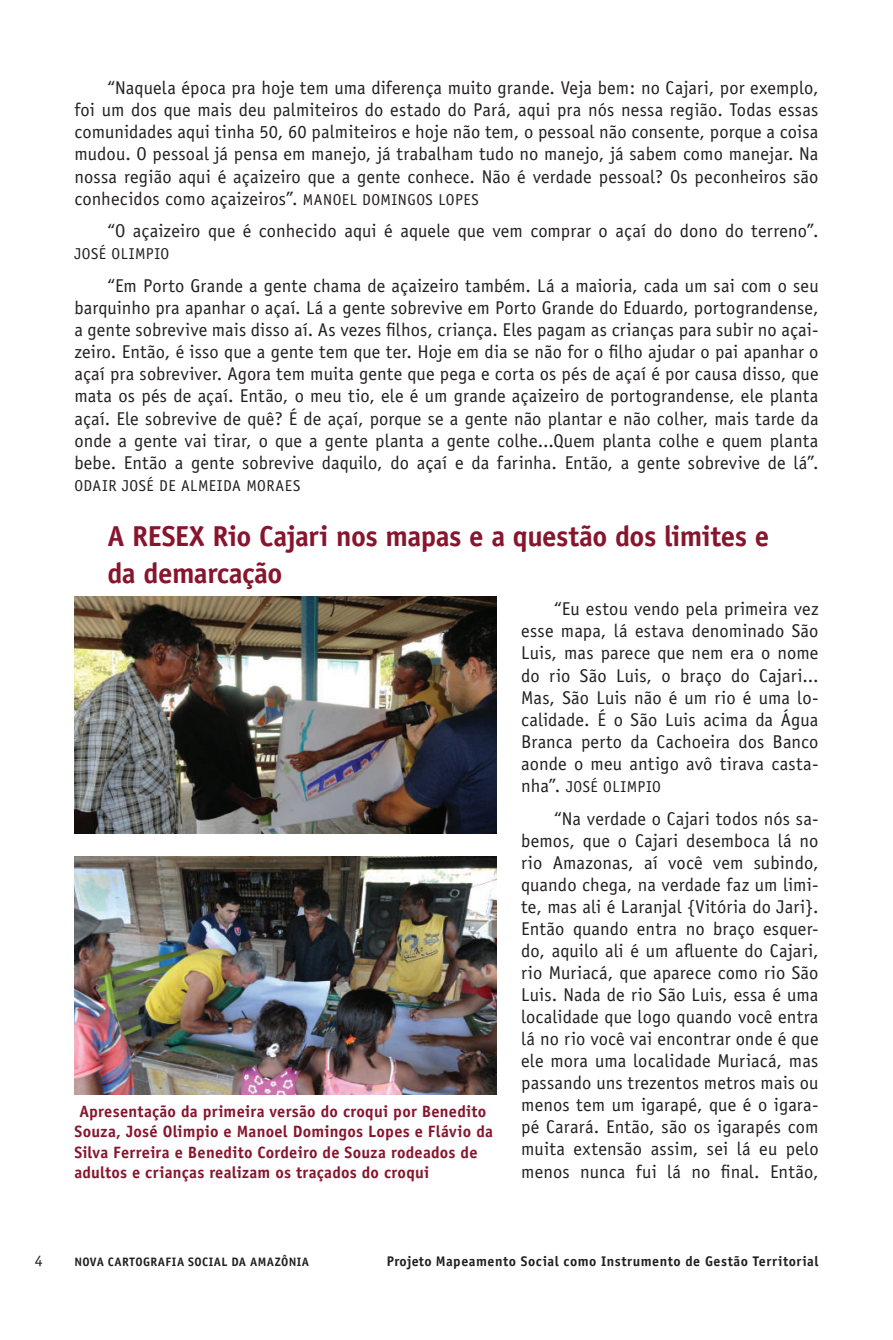
<style>
.page{position:relative;width:893px;height:1340px;background:#fff}
.page>*{position:absolute;margin:0;border:0;box-sizing:border-box;transform-origin:0 0}
.t1{font:700 28.88px/36.8px "Officina Sans";letter-spacing:-.015em;color:#87152d}
.t2{font:18.55px/22.1px "Officina Sans";letter-spacing:.005em;color:#231f20;text-align:justify}
.t3{font:700 16.45px/20.3px "Officina Sans";letter-spacing:.015em;color:#87152d}
.t4{font:15.75px "Officina Sans";letter-spacing:.03em;color:#231f20}
.t5{font:700 14px "Officina Sans";letter-spacing:.035em;color:#231f20}
.t6{font:700 12.25px "Officina Sans";letter-spacing:.03em;color:#231f20}
.s1{font-size:15.75px}
.s2{font-size:18.55px}
</style>
<div class="page">
<img style="left:74px;top:596px;width:422px;height:237px">
<img style="left:74px;top:857px;width:422px;height:237px">
<p class="t2" style="left:74px;top:77px;width:746px;text-indent:33px">“Naquela época pra hoje tem uma diferença muito grande. Veja bem: no Cajari, por exemplo, foi um dos que mais deu palmiteiros do estado do Pará, aqui pra nós nessa região. Todas essas comunidades aqui tinha 50, 60 palmiteiros e hoje não tem, o pessoal não consente, porque a coisa mudou. O pessoal já pensa em manejo, já trabalham tudo no manejo, já sabem como manejar. Na nossa região aqui é açaizeiro que a gente conhece. Não é verdade pessoal? Os peconheiros são conhecidos como açaizeiros”. <span class="s1">MANOEL DOMINGOS LOPES</span></p>
<p class="t2" style="left:107px;top:220px;width:712px">“O açaizeiro que é conhecido aqui é aquele que vem comprar o açaí do dono do terreno”.</p>
<p class="t4" style="left:74px;top:245px;width:96px">JOSÉ OLIMPIO</p>
<p class="t2" style="left:74px;top:275px;width:746px;text-indent:33px">“Em Porto Grande a gente chama de açaizeiro também. Lá a maioria, cada um sai com o seu barquinho pra apanhar o açaí. Lá a gente sobrevive em Porto Grande do Eduardo, portograndense, a gente sobrevive mais disso aí. As vezes filhos, criança. Eles pagam as crianças para subir no açai&shy;zeiro. Então, é isso que a gente tem que ter. Hoje em dia se não for o filho ajudar o pai apanhar o açaí pra sobreviver. Agora tem muita gente que pega e corta os pés de açaí é por causa disso, que mata os pés de açaí. Então, o meu tio, ele é um grande açaizeiro de portograndense, ele planta açaí. Ele sobrevive de quê? É de açaí, porque se a gente não plantar e não colher, mais tarde da onde a gente vai tirar, o que a gente planta a gente colhe...Quem planta colhe e quem planta bebe. Então a gente sobrevive daquilo, do açaí e da farinha. Então, a gente sobrevive de lá”.</p>
<p class="t4" style="left:74px;top:476px;width:227px">ODAIR JOSÉ DE ALMEIDA MORAES</p>
<h1 class="t1" style="left:107px;top:517px;width:663px">A RESEX Rio Cajari nos mapas e a questão dos limites e da demarcação</h1>
<p class="t2" style="left:521px;top:598px;width:299px;text-indent:33px">“Eu estou vendo pela primeira vez esse mapa, lá estava denominado São Luis, mas parece que nem era o nome do rio São Luis, o braço do Cajari...<br>Mas, São Luis não é um rio é uma lo&shy;calidade. É o São Luis acima da Água Branca perto da Cachoeira dos Banco aonde o meu antigo avô tirava casta-</p>
<p class="t4" style="left:521px;top:777px;width:141px"><span class="s2">nha”.</span> JOSÉ OLIMPIO</p>
<p class="t2" style="left:521px;top:807px;width:299px;text-indent:33px">“Na verdade o Cajari todos nós sa&shy;bemos, que o Cajari desemboca lá no rio Amazonas, aí você vem subindo, quando chega, na verdade faz um limi&shy;te, mas ali é Laranjal {Vitória do Jari}.<br>Então quando entra no braço esquer&shy;do, aquilo ali é um afluente do Cajari, rio Muriacá, que aparece como rio São Luis. Nada de rio São Luis, essa é uma localidade que logo quando você entra lá no rio você vai encontrar onde é que ele mora uma localidade Muriacá, mas passando uns trezentos metros mais ou menos tem um igarapé, que é o igara&shy;pé Carará. Então, são os igarapés com muita extensão assim, sei lá eu pelo menos nunca fui lá no final. Então,</p>
<p class="t3" style="left:74px;top:1101px;width:420px">Apresentação da primeira versão do croqui por Benedito Souza, José Olimpio e Manoel Domingos Lopes e Flávio da Silva Ferreira e Benedito Cordeiro de Souza rodeados de adultos e crianças realizam os traçados do croqui</p>
<p class="t4" style="left:35px;top:1250px;width:9px">4</p>
<p class="t6" style="left:74px;top:1253px;width:236px">NOVA CARTOGRAFIA SOCIAL DA AMAZÔNIA</p>
<p class="t5" style="left:387px;top:1251px;width:433px">Projeto Mapeamento Social como Instrumento de Gestão Territorial</p>
</div>
